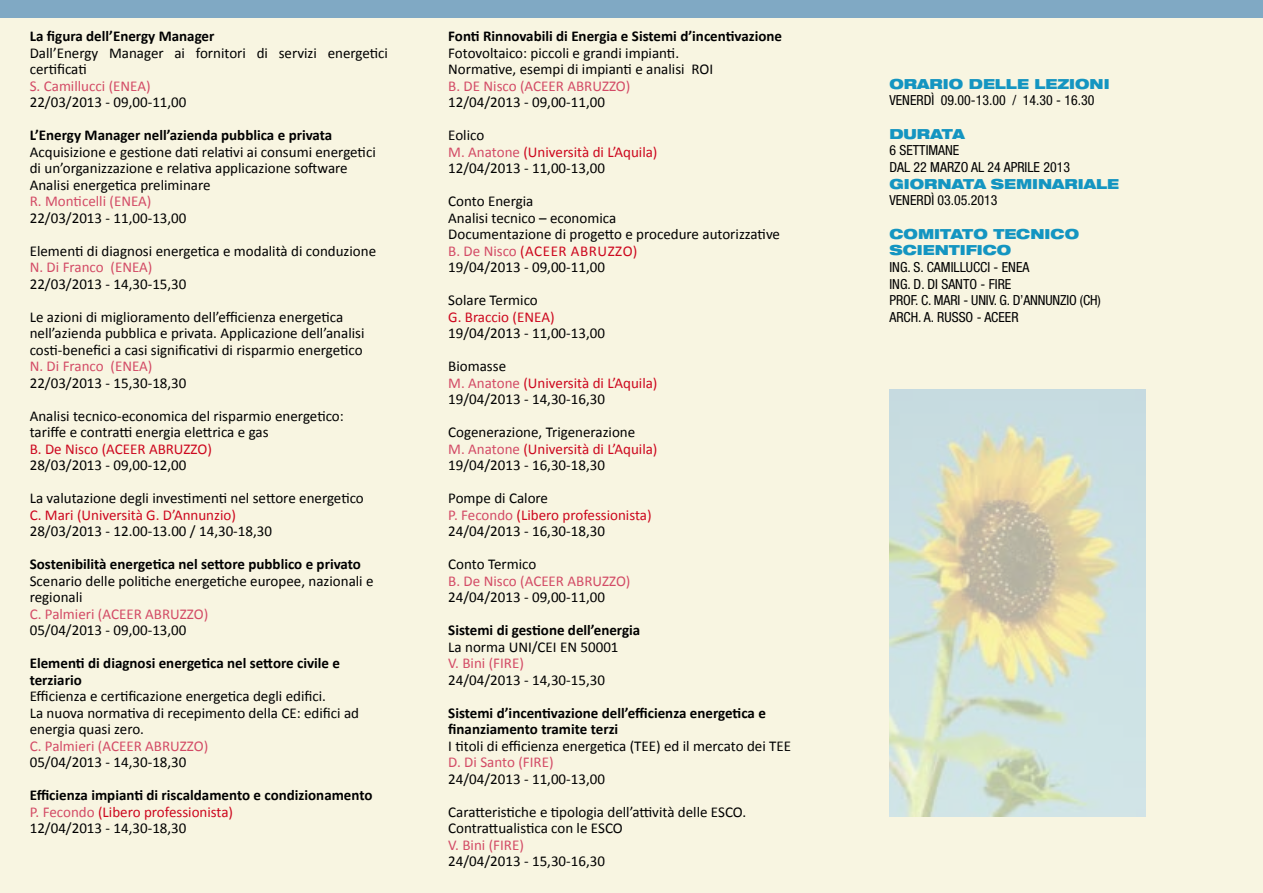
<style>
.page{position:relative;width:1263px;height:893px;background:#fff}
.page>*{position:absolute;margin:0;border:0;box-sizing:border-box;transform-origin:0 0}
.t1{font:15px/16.5px "Calibri";color:#000}
.t2{font:700 15px/16.5px "Calibri";color:#000}
.t3{font:15px "Calibri";color:#d34b66}
.t4{font:15px "Calibri";color:#cd071e}
.t5{font:condensed 13.95px/16.6px "Helvetica Neue";color:#000}
.t6{font:900 expanded 13.95px "Helvetica Neue";color:#1495c1}
.s1{font-weight:400;color:#d34b66}
.s2{font-weight:400;color:#cd071e}
.s3{font-weight:400}
.s4{color:#d34b66}
.s5{color:#cd071e}
</style>
<div class="page">
<div style="left:0;top:11px;width:1263px;height:882px;background:#f8f5e1"></div>
<div style="left:0;top:0;width:1263px;height:17px;background:#80a9c4"></div>
<img style="left:889px;top:389px;width:257px;height:427px">
<p class="t2" style="left:30px;top:28px;width:186px">La figura dell’Energy Manager</p>
<p class="t1" style="left:30px;top:44px;width:360px">Dall’Energy Manager ai fornitori di servizi energetici certificati</p>
<p class="t3" style="left:30px;top:76px;width:122px">S. Camillucci (ENEA)</p>
<p class="t1" style="left:30px;top:94px;width:158px">22/03/2013 - 09,00-11,00</p>
<p class="t2" style="left:30px;top:127px;width:304px">L’Energy Manager nell’azienda pubblica e privata</p>
<p class="t1" style="left:30px;top:143px;width:347px">Acquisizione e gestione dati relativi ai consumi energetici di un’organizzazione e relativa applicazione software<br>Analisi energetica preliminare</p>
<p class="t3" style="left:30px;top:192px;width:123px">R. Monticelli (ENEA)</p>
<p class="t1" style="left:30px;top:209px;width:158px">22/03/2013 - 11,00-13,00</p>
<p class="t1" style="left:30px;top:242px;width:348px">Elementi di diagnosi energetica e modalità di conduzione</p>
<p class="t3" style="left:30px;top:258px;width:124px">N. Di Franco (ENEA)</p>
<p class="t1" style="left:30px;top:275px;width:158px">22/03/2013 - 14,30-15,30</p>
<p class="t1" style="left:30px;top:308px;width:336px">Le azioni di miglioramento dell’efficienza energetica nell’azienda pubblica e privata. Applicazione dell’analisi costi-benefici a casi significativi di risparmio energetico</p>
<p class="t3" style="left:30px;top:357px;width:124px">N. Di Franco (ENEA)</p>
<p class="t1" style="left:30px;top:374px;width:158px">22/03/2013 - 15,30-18,30</p>
<p class="t1" style="left:30px;top:407px;width:316px">Analisi tecnico-economica del risparmio energetico: tariffe e contratti energia elettrica e gas</p>
<p class="t4" style="left:30px;top:439px;width:184px">B. De Nisco (ACEER ABRUZZO)</p>
<p class="t1" style="left:30px;top:457px;width:158px">28/03/2013 - 09,00-12,00</p>
<p class="t1" style="left:30px;top:490px;width:336px">La valutazione degli investimenti nel settore energetico</p>
<p class="t4" style="left:30px;top:505px;width:208px">C. Mari (Università G. D’Annunzio)</p>
<p class="t1" style="left:30px;top:523px;width:244px">28/03/2013 - 12.00-13.00 / 14,30-18,30</p>
<p class="t2" style="left:30px;top:556px;width:333px">Sostenibilità energetica nel settore pubblico e privato</p>
<p class="t1" style="left:30px;top:572px;width:345px">Scenario delle politiche energetiche europee, nazionali e regionali</p>
<p class="t3" style="left:30px;top:604px;width:180px">C. Palmieri (ACEER ABRUZZO)</p>
<p class="t1" style="left:30px;top:622px;width:158px">05/04/2013 - 09,00-13,00</p>
<p class="t2" style="left:30px;top:655px;width:312px">Elementi di diagnosi energetica nel settore civile e terziario</p>
<p class="t1" style="left:30px;top:688px;width:331px">Efficienza e certificazione energetica degli edifici.<br>La nuova normativa di recepimento della CE: edifici ad energia quasi zero.</p>
<p class="t3" style="left:30px;top:736px;width:180px">C. Palmieri (ACEER ABRUZZO)</p>
<p class="t1" style="left:30px;top:754px;width:158px">05/04/2013 - 14,30-18,30</p>
<p class="t2" style="left:30px;top:787px;width:344px">Efficienza impianti di riscaldamento e condizionamento<br><span class="s1">P. Fecondo</span> <span class="s2">(Libero professionista)<br></span><span class="s3">12/04/2013 - 14,30-18,30</span></p>
<p class="t2" style="left:448px;top:28px;width:335px">Fonti Rinnovabili di Energia e Sistemi d’incentivazione</p>
<p class="t1" style="left:448px;top:44px;width:266px">Fotovoltaico: piccoli e grandi impianti.<br>Normative, esempi di impianti e analisi ROI</p>
<p class="t3" style="left:448px;top:76px;width:184px">B. DE Nisco (ACEER ABRUZZO)</p>
<p class="t1" style="left:448px;top:94px;width:158px">12/04/2013 - 09,00-11,00</p>
<p class="t1" style="left:448px;top:127px;width:211px">Eolico<br><span class="s4">M. Anatone</span> <span class="s5">(Università di L’Aquila)<br></span>12/04/2013 - 11,00-13,00</p>
<p class="t1" style="left:448px;top:193px;width:333px">Conto Energia<br>Analisi tecnico – economica<br>Documentazione di progetto e procedure autorizzative<br><span class="s4">B. De Nisco</span> <span class="s5">(Aceer</span></p>
<p class="t4" style="left:571px;top:241px;width:19px">Abruzzo</p>
<p class="t4" style="left:633px;top:241px;width:6px">)</p>
<p class="t1" style="left:448px;top:259px;width:158px">19/04/2013 - 09,00-11,00</p>
<p class="t1" style="left:448px;top:292px;width:91px">Solare Termico</p>
<p class="t4" style="left:448px;top:307px;width:108px">G. Braccio (ENEA)</p>
<p class="t1" style="left:448px;top:325px;width:158px">19/04/2013 - 11,00-13,00</p>
<p class="t1" style="left:448px;top:358px;width:211px">Biomasse<br><span class="s4">M. Anatone</span> <span class="s5">(Università di L’Aquila)<br></span>19/04/2013 - 14,30-16,30</p>
<p class="t1" style="left:448px;top:424px;width:211px">Cogenerazione, Trigenerazione<br><span class="s4">M. Anatone</span> <span class="s5">(Università di L’Aquila)<br></span>19/04/2013 - 16,30-18,30</p>
<p class="t1" style="left:448px;top:490px;width:205px">Pompe di Calore<br><span class="s4">P. Fecondo</span> <span class="s5">(Libero professionista)<br></span>24/04/2013 - 16,30-18,30</p>
<p class="t1" style="left:448px;top:556px;width:90px">Conto Termico</p>
<p class="t3" style="left:448px;top:571px;width:184px">B. De Nisco (ACEER ABRUZZO)</p>
<p class="t1" style="left:448px;top:589px;width:158px">24/04/2013 - 09,00-11,00</p>
<p class="t2" style="left:448px;top:622px;width:194px">Sistemi di gestione dell’energia</p>
<p class="t1" style="left:448px;top:638px;width:172px">La norma UNI/CEI EN 50001</p>
<p class="t3" style="left:448px;top:654px;width:77px">V. Bini (FIRE)</p>
<p class="t1" style="left:448px;top:671px;width:158px">24/04/2013 - 14,30-15,30</p>
<p class="t2" style="left:448px;top:704px;width:319px">Sistemi d’incentivazione dell’efficienza energetica e finanziamento tramite terzi</p>
<p class="t1" style="left:448px;top:737px;width:344px">I titoli di efficienza energetica (TEE) ed il mercato dei TEE</p>
<p class="t3" style="left:448px;top:753px;width:107px">D. Di Santo (FIRE)</p>
<p class="t1" style="left:448px;top:770px;width:158px">24/04/2013 - 11,00-13,00</p>
<p class="t1" style="left:448px;top:803px;width:300px">Caratteristiche e tipologia dell’attività delle ESCO.<br>Contrattualistica con le ESCO</p>
<p class="t3" style="left:448px;top:835px;width:77px">V. Bini (FIRE)</p>
<p class="t1" style="left:448px;top:853px;width:158px">24/04/2013 - 15,30-16,30</p>
<p class="t6" style="left:889px;top:75px;width:222px">ORARIO DELLE LEZIONI</p>
<p class="t5" style="left:889px;top:92px;width:207px">VENERDÌ 09.00-13.00 / 14.30 - 16.30</p>
<p class="t6" style="left:889px;top:125px;width:77px">DURATA</p>
<p class="t5" style="left:889px;top:142px;width:135px">6 SETTIMANE<br>DAL 22 MARZO AL 24 APRILE</p>
<p class="t5" style="left:1043px;top:159px;width:28px">2013</p>
<p class="t6" style="left:889px;top:175px;width:28px">GIORNATA</p>
<p class="t6" style="left:991px;top:175px;width:13px">SEMINARIALE</p>
<p class="t5" style="left:889px;top:192px;width:15px">VENER</p>
<p class="t5" style="left:924px;top:192px;width:75px">DÌ 03.05.2013</p>
<p class="t6" style="left:889px;top:225px;width:28px">COMITATO</p>
<p class="t6" style="left:993px;top:225px;width:14px">TECNICO</p>
<p class="t6" style="left:889px;top:241px;width:13px">SCIENTIFICO</p>
<p class="t5" style="left:889px;top:259px;width:213px">ING. S. CAMILLUCCI - ENEA<br>ING. D. DI SANTO - FIRE<br>PROF. C. MARI - UNIV. G. D’ANNUNZIO (CH)<br>ARCH . A. RUSSO - ACEER</p>
</div>
